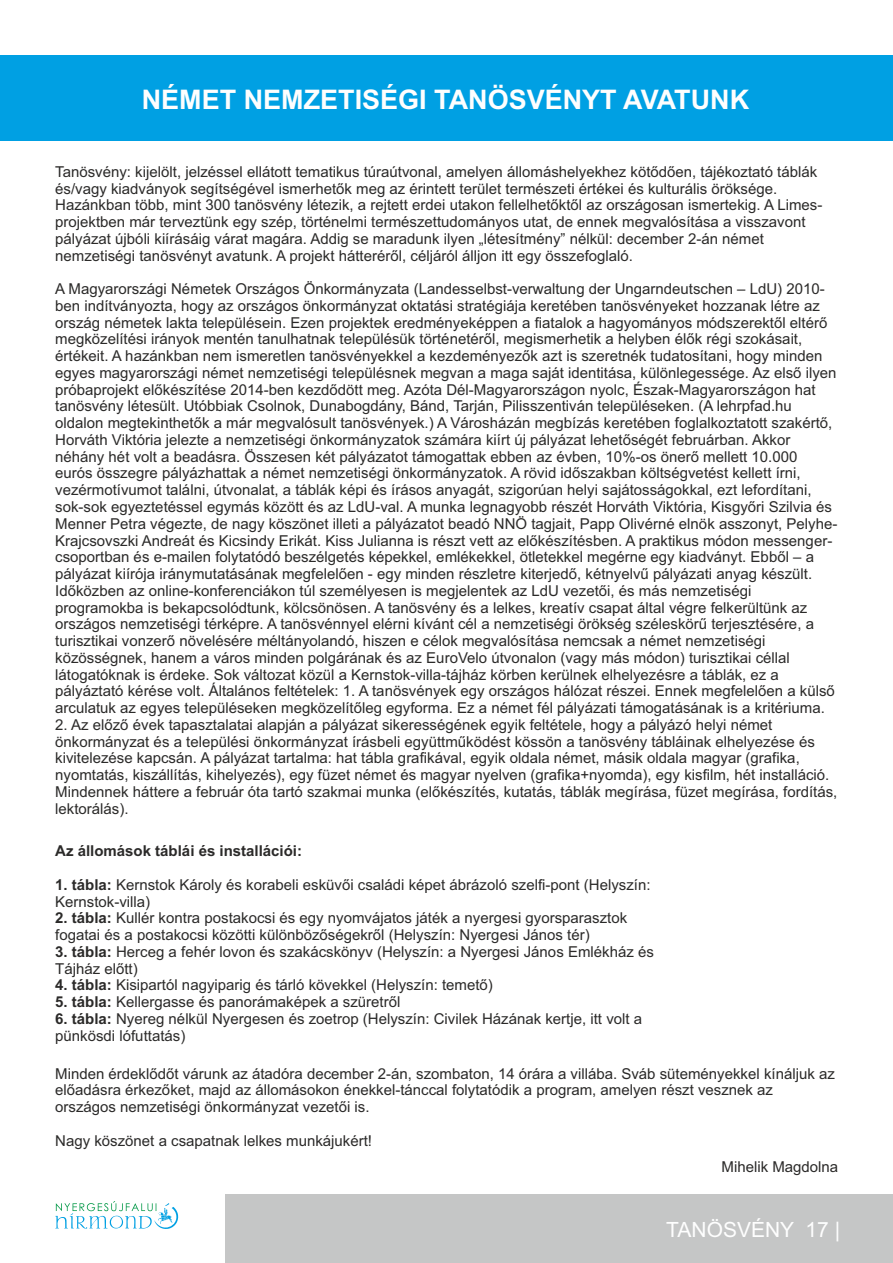
<style>
.page{position:relative;width:893px;height:1263px;background:#fff}
.page>*{position:absolute;margin:0;border:0;box-sizing:border-box;transform-origin:0 0}
.t1{font:700 27px "Arial";color:#fefefe}
.t2{font:21px "Arial";color:#fefefe}
.t3{font:15px/16.8px "Arial";color:#2b2a29}
.t4{font:700 15px "Arial";color:#2b2a29}
.s1{font-weight:700}
</style>
<div class="page">
<div style="left:225px;top:1195px;width:668px;height:68px;background:#c5c6c6"></div>
<svg style="left:55px;top:1201px;width:124px;height:28px"></svg>
<div style="left:0;top:55px;width:893px;height:85px;background:#00a0e3"></div>
<h1 class="t1" style="left:142px;top:90px;width:609px">NÉMET NEMZETISÉGI TANÖSVÉNYT AVATUNK</h1>
<p class="t3" style="left:55px;top:164px;width:769px">Tanösvény: kijelölt, jelzéssel ellátott tematikus túraútvonal, amelyen állomáshelyekhez kötődően, tájékoztató táblák és/vagy kiadványok segítségével ismerhetők meg az érintett terület természeti értékei és kulturális öröksége.<br>Hazánkban több, mint 300 tanösvény létezik, a rejtett erdei utakon fellelhetőktől az országosan ismertekig. A Limes&shy;projektben már terveztünk egy szép, történelmi természettudományos utat, de ennek megvalósítása a visszavont pályázat újbóli kiírásáig várat magára. Addig se maradunk ilyen „létesítmény” nélkül: december 2-án német nemzetiségi tanösvényt avatunk. A projekt hátteréről, céljáról álljon itt egy összefoglaló.</p>
<p class="t3" style="left:55px;top:282px;width:784px">A Magyarországi Németek Országos Önkormányzata (Landesselbst-verwaltung der Ungarndeutschen – LdU) 2010- ben indítványozta, hogy az országos önkormányzat oktatási stratégiája keretében tanösvényeket hozzanak létre az ország németek lakta településein. Ezen projektek eredményeképpen a fiatalok a hagyományos módszerektől eltérő megközelítési irányok mentén tanulhatnak településük történetéről, megismerhetik a helyben élők régi szokásait, értékeit. A hazánkban nem ismeretlen tanösvényekkel a kezdeményezők azt is szeretnék tudatosítani, hogy minden egyes magyarországi német nemzetiségi településnek megvan a maga saját identitása, különlegessége. Az első ilyen próbaprojekt előkészítése 2014-ben kezdődött meg. Azóta Dél-Magyarországon nyolc, Észak-Magyarországon hat tanösvény létesült. Utóbbiak Csolnok, Dunabogdány, Bánd, Tarján, Pilisszentiván településeken. (A lehrpfad.hu oldalon megtekinthetők a már megvalósult tanösvények.) A Városházán megbízás keretében foglalkoztatott szakértő, Horváth Viktória jelezte a nemzetiségi önkormányzatok számára kiírt új pályázat lehetőségét februárban. Akkor néhány hét volt a beadásra. Összesen két pályázatot támogattak ebben az évben, 10%-os önerő mellett 10.000 eurós összegre pályázhattak a német nemzetiségi önkormányzatok. A rövid időszakban költségvetést kellett írni, vezérmotívumot találni, útvonalat, a táblák képi és írásos anyagát, szigorúan helyi sajátosságokkal, ezt lefordítani, sok-sok egyeztetéssel egymás között és az LdU-val. A munka legnagyobb részét Horváth Viktória, Kisgyőri Szilvia és Menner Petra végezte, de nagy köszönet illeti a pályázatot beadó NNÖ tagjait, Papp Olivérné elnök asszonyt, Pelyhe-Krajcsovszki Andreát és Kicsindy Erikát. Kiss Julianna is részt vett az előkészítésben. A praktikus módon messenger&shy;csoportban és e-mailen folytatódó beszélgetés képekkel, emlékekkel, ötletekkel megérne egy kiadványt. Ebből – a pályázat kiírója iránymutatásának megfelelően - egy minden részletre kiterjedő, kétnyelvű pályázati anyag készült.<br>Időközben az online-konferenciákon túl személyesen is megjelentek az LdU vezetői, és más nemzetiségi programokba is bekapcsolódtunk, kölcsönösen. A tanösvény és a lelkes, kreatív csapat által végre felkerültünk az országos nemzetiségi térképre. A tanösvénnyel elérni kívánt cél a nemzetiségi örökség széleskörű terjesztésére, a turisztikai vonzerő növelésére méltányolandó, hiszen e célok megvalósítása nemcsak a német nemzetiségi közösségnek, hanem a város minden polgárának és az EuroVelo útvonalon (vagy más módon) turisztikai céllal látogatóknak is érdeke. Sok változat közül a Kernstok-villa-tájház körben kerülnek elhelyezésre a táblák, ez a pályáztató kérése volt. Általános feltételek: 1. A tanösvények egy országos hálózat részei. Ennek megfelelően a külső arculatuk az egyes településeken megközelítőleg egyforma. Ez a német fél pályázati támogatásának is a kritériuma.</p>
<p class="t3" style="left:55px;top:717px;width:784px">2. Az előző évek tapasztalatai alapján a pályázat sikerességének egyik feltétele, hogy a pályázó helyi német önkormányzat és a települési önkormányzat írásbeli együttműködést kössön a tanösvény tábláinak elhelyezése és kivitelezése kapcsán. A pályázat tartalma: hat tábla grafikával, egyik oldala német, másik oldala magyar (grafika, nyomtatás, kiszállítás, kihelyezés), egy füzet német és magyar nyelven (grafika+nyomda), egy kisfilm, hét installáció.<br>Mindennek háttere a február óta tartó szakmai munka (előkészítés, kutatás, táblák megírása, füzet megírása, fordítás, lektorálás).</p>
<p class="t4" style="left:55px;top:845px;width:248px">Az állomások táblái és installációi:</p>
<p class="t3" style="left:55px;top:877px;width:597px"><span class="s1">1. tábla:</span> Kernstok Károly és korabeli esküvői családi képet ábrázoló szelfi-pont (Helyszín:<br>Kernstok-villa)</p>
<p class="t3" style="left:55px;top:911px;width:573px"><span class="s1">2. tábla:</span> Kullér kontra postakocsi és egy nyomvájatos játék a nyergesi gyorsparasztok fogatai és a postakocsi közötti különbözőségekről (Helyszín: Nyergesi János tér)</p>
<p class="t3" style="left:55px;top:945px;width:600px"><span class="s1">3. tábla:</span> Herceg a fehér lovon és szakácskönyv (Helyszín: a Nyergesi János Emlékház és<br>Tájház előtt)</p>
<p class="t3" style="left:55px;top:978px;width:439px"><span class="s1">4. tábla:</span> Kisipartól nagyiparig és tárló kövekkel (Helyszín: temető)</p>
<p class="t3" style="left:55px;top:995px;width:347px"><span class="s1">5. tábla:</span> Kellergasse és panorámaképek a szüretről</p>
<p class="t3" style="left:55px;top:1012px;width:588px"><span class="s1">6. tábla:</span> Nyereg nélkül Nyergesen és zoetrop (Helyszín: Civilek Házának kertje, itt volt a pünkösdi lófuttatás)</p>
<p class="t3" style="left:55px;top:1066px;width:781px">Minden érdeklődőt várunk az átadóra december 2-án, szombaton, 14 órára a villába. Sváb süteményekkel kínáljuk az előadásra érkezőket, majd az állomásokon énekkel-tánccal folytatódik a program, amelyen részt vesznek az országos nemzetiségi önkormányzat vezetői is.</p>
<p class="t3" style="left:55px;top:1133px;width:318px">Nagy köszönet a csapatnak lelkes munkájukért!</p>
<p class="t3" style="left:722px;top:1160px;width:118px">Mihelik Magdolna</p>
<h2 class="t2" style="left:666px;top:1222px;width:175px">TANÖSVÉNY 17 |</h2>
</div>
